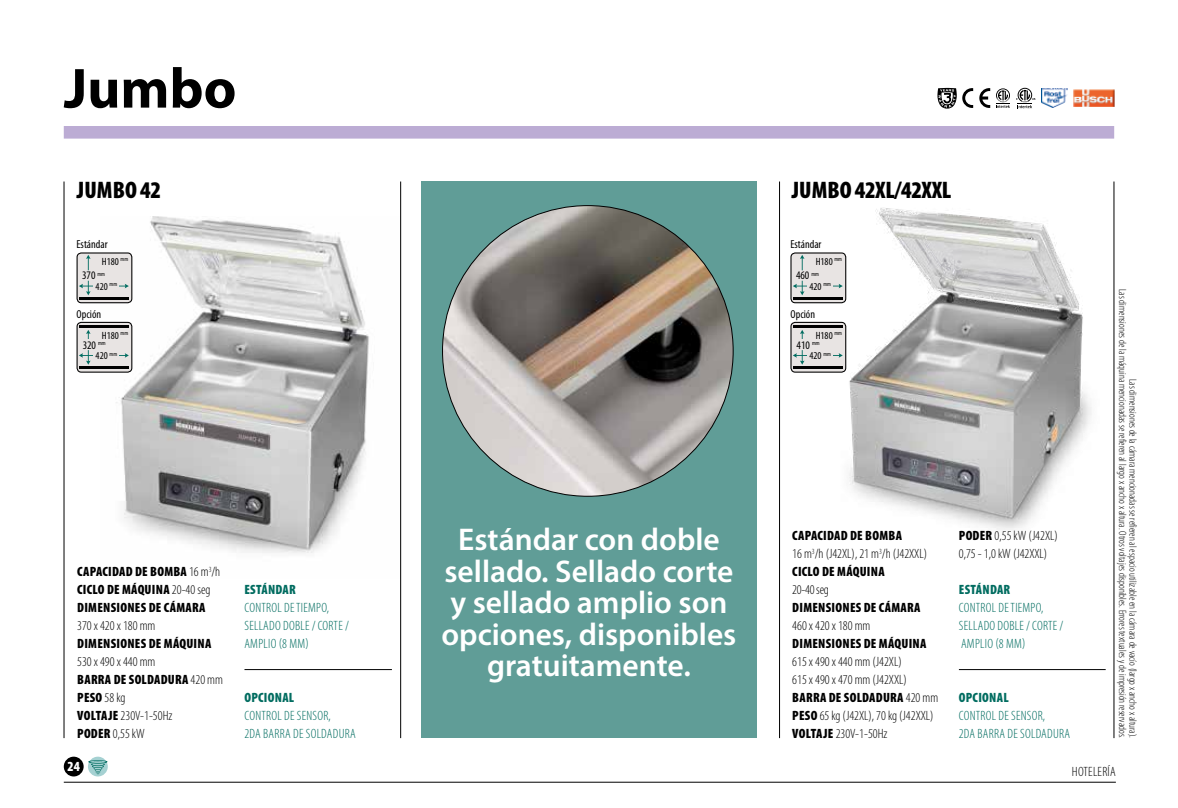
<style>
.page{position:relative;width:1178px;height:808px;background:#fff}
.page>*{position:absolute;margin:0;border:0;box-sizing:border-box;transform-origin:0 0}
.t1{font:700 57px "Myriad Pro";color:#000}
.t2{font:600 31.5px/31.5px "Myriad Pro";color:#fff;text-align:center}
.t3{font:900 condensed 24px "Myriad Pro";color:#000}
.t4{font:900 condensed 13.95px "Myriad Pro";color:#fff}
.t5{font:300 condensed 13.5px/18px "Myriad Pro";color:#000}
.t6{font:900 condensed 13.5px/18px "Myriad Pro";letter-spacing:.02em;color:#000}
.t7{font:300 condensed 13.5px/18px "Myriad Pro";letter-spacing:.02em;color:#006c60}
.t8{font:900 condensed 13.5px "Myriad Pro";letter-spacing:.02em;color:#006c60}
.t9{font:300 condensed 13.5px "Myriad Pro";letter-spacing:.02em;color:#000}
.t10{font:condensed 11.55px "Myriad Pro";color:#000}
.t11{font:300 condensed 10.5px/10.5px "Myriad Pro";color:#000;text-align:right}
.t12{font:condensed 10.5px "Myriad Pro";color:#000}
.s1{font-weight:300}
.s2{font-weight:900}
</style>
<div class="page">
<img style="left:100px;top:217px;width:269px;height:336px">
<img style="left:825px;top:208px;width:267px;height:322px">
<div style="left:64px;top:126px;width:1050px;height:13px;background:#bcacd4"></div>
<hr style="left:779px;top:181px;width:1px;height:557px;background:#000">
<hr style="left:1114px;top:181px;width:1px;height:557px;background:#000">
<hr style="left:400px;top:181px;width:1px;height:557px;background:#000">
<hr style="left:64px;top:181px;width:1px;height:557px;background:#000">
<hr style="left:244px;top:669px;width:148px;height:1px;background:#000">
<hr style="left:959px;top:669px;width:147px;height:1px;background:#000">
<div style="left:77px;top:253px;width:55px;height:50px;background:#e8e4e3;border-radius:4px"></div>
<div style="left:77px;top:252px;width:55px;height:51px;border:1px solid #000;border-radius:4px"></div>
<div style="left:791px;top:253px;width:55px;height:50px;background:#e8e4e3;border-radius:4px"></div>
<div style="left:790px;top:252px;width:56px;height:51px;border:1px solid #000;border-radius:4px"></div>
<div style="left:77px;top:322px;width:55px;height:50px;background:#e8e4e3;border-radius:4px"></div>
<div style="left:77px;top:322px;width:55px;height:51px;border:1px solid #000;border-radius:4px"></div>
<div style="left:791px;top:322px;width:55px;height:50px;background:#e8e4e3;border-radius:4px"></div>
<div style="left:790px;top:322px;width:56px;height:51px;border:1px solid #000;border-radius:4px"></div>
<hr style="left:80px;top:297px;width:49px;height:2px;background:#000">
<hr style="left:794px;top:297px;width:49px;height:2px;background:#000">
<hr style="left:80px;top:366px;width:49px;height:3px;background:#000">
<hr style="left:794px;top:366px;width:49px;height:3px;background:#000">
<hr style="left:80px;top:326px;width:49px;height:2px;background:#000">
<hr style="left:794px;top:326px;width:49px;height:2px;background:#000">
<svg style="left:86px;top:255px;width:5px;height:15px"></svg>
<svg style="left:800px;top:255px;width:4px;height:15px"></svg>
<svg style="left:79px;top:281px;width:14px;height:14px"></svg>
<svg style="left:793px;top:281px;width:14px;height:14px"></svg>
<svg style="left:79px;top:330px;width:14px;height:35px"></svg>
<svg style="left:793px;top:330px;width:14px;height:35px"></svg>
<svg style="left:119px;top:284px;width:10px;height:4px"></svg>
<svg style="left:833px;top:284px;width:10px;height:4px"></svg>
<svg style="left:119px;top:353px;width:10px;height:5px"></svg>
<svg style="left:833px;top:353px;width:10px;height:5px"></svg>
<div style="left:78px;top:339px;width:33px;height:11px;background:#e8e4e3"></div>
<div style="left:792px;top:339px;width:32px;height:11px;background:#e8e4e3"></div>
<hr style="left:64px;top:782px;width:1052px;height:1px;background:#000">
<div style="left:64px;top:757px;width:20px;height:19px;background:#000;border-radius:50%"></div>
<svg style="left:88px;top:757px;width:20px;height:19px"></svg>
<svg style="left:88px;top:760px;width:19px;height:4px"></svg>
<svg style="left:90px;top:761px;width:16px;height:14px"></svg>
<div style="left:421px;top:181px;width:336px;height:557px;background:#609d97"></div>
<svg style="left:937px;top:88px;width:36px;height:21px"></svg>
<svg style="left:979px;top:88px;width:11px;height:20px"></svg>
<svg style="left:1016px;top:88px;width:19px;height:20px"></svg>
<svg style="left:996px;top:88px;width:14px;height:20px"></svg>
<img style="left:1041px;top:88px;width:27px;height:20px">
<img style="left:1073px;top:90px;width:42px;height:17px">
<img style="left:442px;top:206px;width:291px;height:290px;border-radius:143px">
<h1 class="t1" style="left:64px;top:56px;width:174px">Jumbo</h1>
<h3 class="t3" style="left:77px;top:177px;width:86px">JUMBO 42</h3>
<h3 class="t3" style="left:792px;top:177px;width:161px">JUMBO 42XL/42XXL</h3>
<p class="t10" style="left:77px;top:237px;width:33px">Estándar</p>
<p class="t10" style="left:790px;top:237px;width:33px">Estándar</p>
<p class="t12" style="left:102px;top:255px;width:28px">H180 <sup>mm</sup></p>
<p class="t12" style="left:816px;top:255px;width:28px">H180 <sup>mm</sup></p>
<p class="t10" style="left:82px;top:268px;width:24px">370 <sup>mm</sup></p>
<p class="t10" style="left:796px;top:268px;width:24px">460 <sup>mm</sup></p>
<p class="t12" style="left:96px;top:280px;width:23px">420 <sup>mm</sup></p>
<p class="t12" style="left:809px;top:280px;width:23px">420 <sup>mm</sup></p>
<p class="t10" style="left:77px;top:307px;width:26px">Opción</p>
<p class="t10" style="left:790px;top:307px;width:26px">Opción</p>
<p class="t12" style="left:102px;top:329px;width:28px">H180 <sup>mm</sup></p>
<p class="t12" style="left:816px;top:329px;width:28px">H180 <sup>mm</sup></p>
<p class="t10" style="left:83px;top:338px;width:24px">320 <sup>mm</sup></p>
<p class="t10" style="left:796px;top:338px;width:24px">410 <sup>mm</sup></p>
<p class="t12" style="left:96px;top:349px;width:23px">420 <sup>mm</sup></p>
<p class="t12" style="left:809px;top:349px;width:23px">420 <sup>mm</sup></p>
<p class="t6" style="left:77px;top:563px;width:145px">CAPACIDAD DE BOMBA <span class="s1">16 m</span><sup>3</sup><span class="s1">/h<br></span>CICLO DE MÁQUINA <span class="s1">20-40 seg<br></span>DIMENSIONES DE CÁMARA</p>
<p class="t5" style="left:77px;top:617px;width:80px">370 x 420 x 180 mm</p>
<p class="t6" style="left:77px;top:635px;width:136px">DIMENSIONES DE MÁQUINA</p>
<p class="t5" style="left:77px;top:653px;width:147px">530 x 490 x 440 mm<br><span class="s2">BARRA DE SOLDADURA</span> 420 mm<br><span class="s2">PESO</span> 58 kg<br><span class="s2">VOLTAJE</span> 230V-1-50Hz<br><span class="s2">PODER</span> 0,55 kW</p>
<p class="t8" style="left:244px;top:582px;width:53px">ESTÁNDAR</p>
<p class="t7" style="left:244px;top:599px;width:106px">CONTROL DE TIEMPO,<br>SELLADO DOBLE / CORTE /<br>AMPLIO (8 MM)</p>
<p class="t8" style="left:244px;top:690px;width:51px">OPCIONAL</p>
<p class="t7" style="left:244px;top:707px;width:113px">CONTROL DE SENSOR,<br>2DA BARRA DE SOLDADURA</p>
<h2 class="t2" style="left:441px;top:523px;width:296px">Estándar con doble sellado. Sellado corte y sellado amplio son opciones, disponibles gratuitamente.</h2>
<p class="t6" style="left:792px;top:527px;width:136px">CAPACIDAD DE BOMBA<br><span class="s1">16 m</span><sup>3</sup><span class="s1">/h (J42XL), 21 m</span><sup>3</sup><span class="s1">/h (J42XXL)<br></span>CICLO DE MÁQUINA</p>
<p class="t5" style="left:792px;top:581px;width:38px">20-40 seg</p>
<p class="t6" style="left:792px;top:599px;width:130px">DIMENSIONES DE CÁMARA</p>
<p class="t5" style="left:792px;top:617px;width:80px">460 x 420 x 180 mm</p>
<p class="t6" style="left:792px;top:635px;width:136px">DIMENSIONES DE MÁQUINA</p>
<p class="t5" style="left:792px;top:653px;width:147px">615 x 490 x 440 mm (J42XL)<br>615 x 490 x 470 mm (J42XXL)<br><span class="s2">BARRA DE SOLDADURA</span> 420 mm<br><span class="s2">PESO</span> 65 kg (J42XL), 70 kg (J42XXL)<br><span class="s2">VOLTAJE</span> 230V-1-50Hz</p>
<p class="t5" style="left:959px;top:527px;width:100px"><span class="s2">PODER</span> 0,55 kW (J42XL)<br>0,75 - 1,0 kW (J42XXL)</p>
<p class="t8" style="left:959px;top:582px;width:53px">ESTÁNDAR</p>
<p class="t7" style="left:959px;top:599px;width:106px">CONTROL DE TIEMPO,<br>SELLADO DOBLE / CORTE /<br>AMPLIO (8 MM)</p>
<p class="t8" style="left:959px;top:690px;width:51px">OPCIONAL</p>
<p class="t7" style="left:959px;top:707px;width:113px">CONTROL DE SENSOR,<br>2DA BARRA DE SOLDADURA</p>
<p class="t11" style="left:1138px;top:289px;width:450px;rotate:90deg">Las dimensiones de la cámara mencionadas se refieren al espacio utilizable en la cámara de vacío (largo x ancho x altura).<br>Las dimensiones de la máquina mencionadas se refieren al largo x ancho x altura. Otros voltajes disponibles. Errores textuales y de impresión reservados.</p>
<p class="t4" style="left:67px;top:758px;width:14px">24</p>
<p class="t9" style="left:1072px;top:765px;width:45px">HOTELERÍA</p>
</div>
